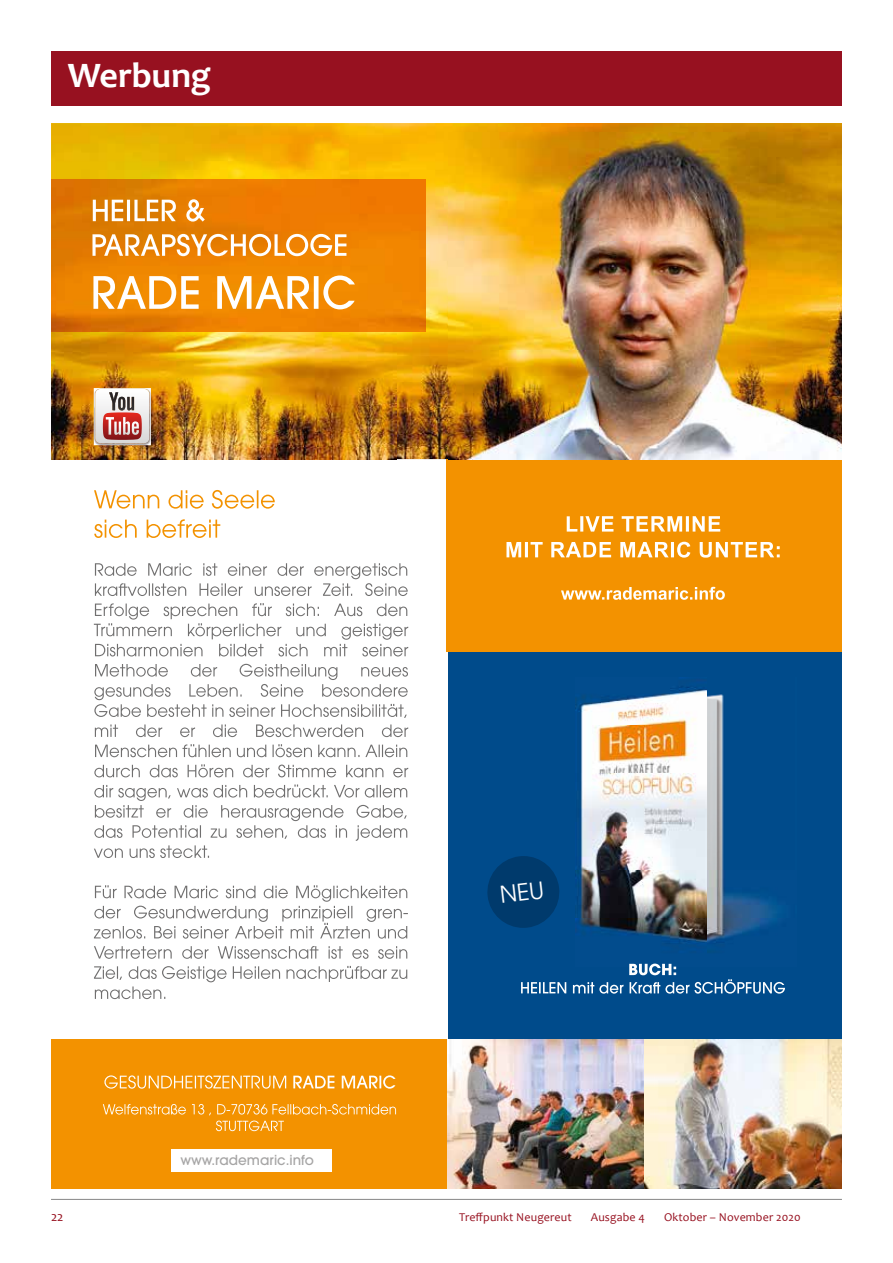
<style>
.page{position:relative;width:893px;height:1263px;background:#fff}
.page>*{position:absolute;margin:0;border:0;box-sizing:border-box;transform-origin:0 0}
.t1{font:700 36px "Candara";color:#fff}
.t2{font:500 13.65px "ITC Avant Garde Pro";color:#a6a5a5}
.t3{font:13.5px "Candara";color:#971120}
.t4{font:12px "Candara";letter-spacing:.01em;color:#971120}
</style>
<div class="page">
<hr style="left:51px;top:1199px;width:791px;height:1px;background:#878787">
<div style="left:51px;top:51px;width:791px;height:54px;background:#971120"></div>
<img style="left:51px;top:123px;width:447px;height:87px">
<img style="left:498px;top:123px;width:344px;height:9px">
<img style="left:397px;top:210px;width:51px;height:249px">
<img style="left:51px;top:332px;width:346px;height:127px">
<div style="left:448px;top:459px;width:394px;height:647px;background:#004b8b"></div>
<div style="left:447px;top:459px;width:395px;height:192px;background:#f39200"></div>
<svg style="left:94px;top:966px;width:313px;height:33px"></svg>
<svg style="left:94px;top:946px;width:313px;height:13px"></svg>
<svg style="left:94px;top:885px;width:314px;height:54px"></svg>
<svg style="left:94px;top:784px;width:313px;height:74px"></svg>
<svg style="left:94px;top:764px;width:314px;height:13px"></svg>
<svg style="left:95px;top:744px;width:312px;height:13px"></svg>
<svg style="left:95px;top:724px;width:313px;height:13px"></svg>
<svg style="left:94px;top:664px;width:314px;height:54px"></svg>
<svg style="left:94px;top:603px;width:314px;height:53px"></svg>
<svg style="left:95px;top:563px;width:313px;height:33px"></svg>
<svg style="left:94px;top:519px;width:126px;height:19px"></svg>
<svg style="left:94px;top:490px;width:181px;height:19px"></svg>
<div style="left:51px;top:1039px;width:397px;height:149px;background:#f39200"></div>
<img style="left:51px;top:180px;width:375px;height:152px">
<svg style="left:93px;top:275px;width:262px;height:34px"></svg>
<svg style="left:92px;top:234px;width:254px;height:22px"></svg>
<svg style="left:93px;top:199px;width:112px;height:23px"></svg>
<img style="left:94px;top:388px;width:57px;height:57px">
<svg style="left:95px;top:389px;width:55px;height:54px"></svg>
<img style="left:447px;top:1039px;width:395px;height:149px">
<svg style="left:561px;top:587px;width:164px;height:13px"></svg>
<svg style="left:506px;top:542px;width:274px;height:16px"></svg>
<svg style="left:567px;top:516px;width:153px;height:16px"></svg>
<img style="left:448px;top:132px;width:394px;height:327px">
<div style="left:171px;top:1149px;width:160px;height:23px;background:#fff"></div>
<svg style="left:103px;top:1104px;width:293px;height:27px"></svg>
<svg style="left:104px;top:1075px;width:291px;height:14px"></svg>
<img style="left:575px;top:677px;width:206px;height:275px">
<svg style="left:521px;top:963px;width:264px;height:31px"></svg>
<svg style="left:487px;top:856px;width:73px;height:72px"></svg>
<h1 class="t1" style="left:68px;top:54px;width:145px">Werbung</h1>
<p class="t2" style="left:180px;top:1151px;width:135px">www.rademaric.info</p>
<p class="t3" style="left:51px;top:1208px;width:14px">22</p>
<p class="t4" style="left:459px;top:1210px;width:114px">Treffpunkt Neugereut</p>
<p class="t4" style="left:591px;top:1210px;width:56px">Ausgabe 4</p>
<p class="t4" style="left:664px;top:1210px;width:138px">Oktober – November 2020</p>
</div>
